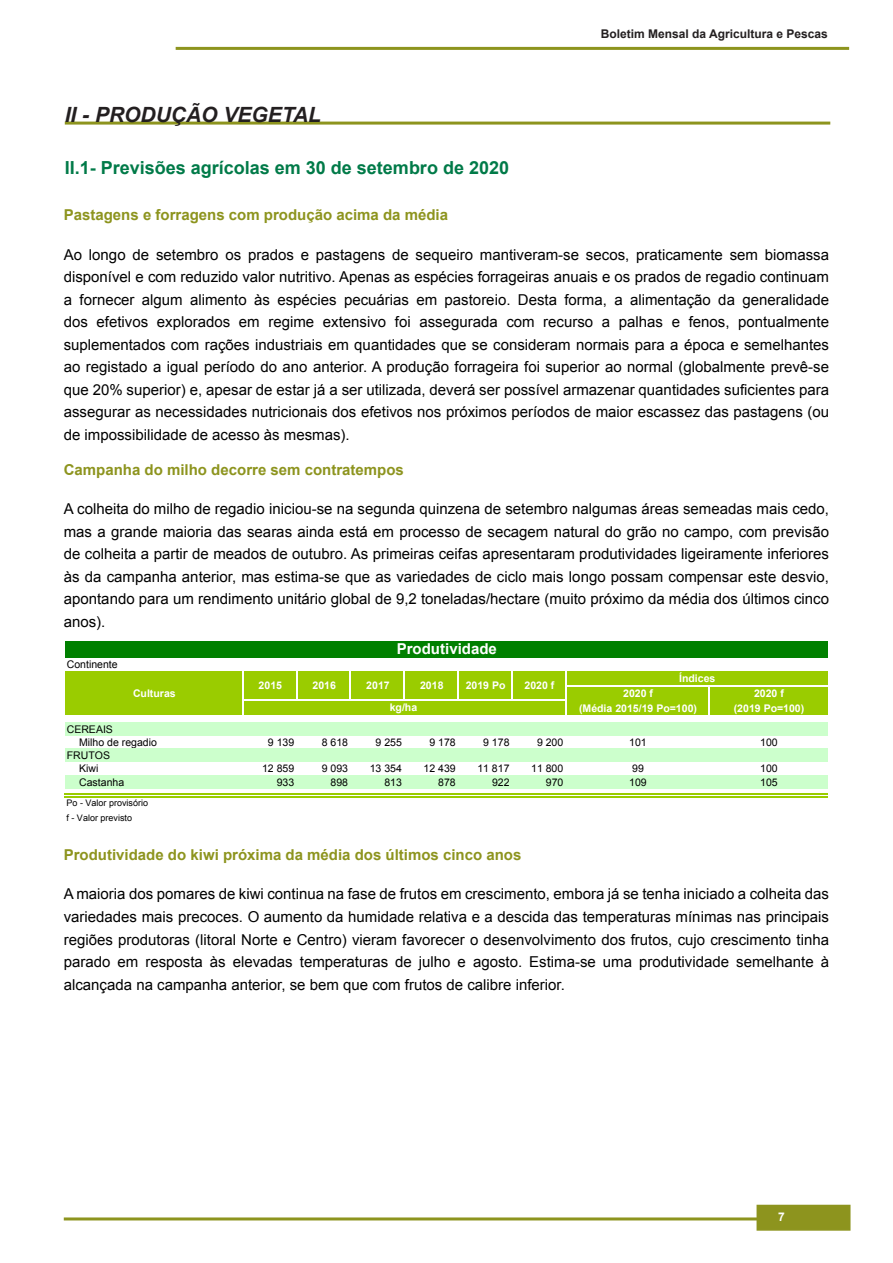
<style>
.page{position:relative;width:893px;height:1263px;background:#fff}
.page>*{position:absolute;margin:0;border:0;box-sizing:border-box;transform-origin:0 0}
.t1{font:italic 700 21px "Arial";color:#231f20}
.t2{font:700 18px "Arial";color:#007a48}
.t3{font:15px/22.5px "Arial";color:#000;text-align:justify}
.t4{font:700 15px "Arial";color:#8d941e}
.t5{font:700 15px "Arial";color:#fff}
.t6{font:700 12px "Arial";color:#231f20}
.t7{font:700 12px "Arial";color:#fff}
.t8{font:10.5px/13.2px "Arial";color:#000}
.t9{font:700 10.5px "Arial";color:#fff}
.t10{font:9px/14.9px "Arial";color:#000}
</style>
<div class="page">
<hr style="left:64px;top:1217px;width:765px;height:3px;background:#8d941e">
<div style="left:756px;top:1205px;width:94px;height:26px;background:#8d941e;border:2px solid #8d941e"></div>
<hr style="left:176px;top:47px;width:673px;height:3px;background:#8d941e">
<hr style="left:65px;top:122px;width:765px;height:3px;background:#8d941e">
<div style="left:65px;top:641px;width:763px;height:17px;background:#008000"></div>
<div style="left:65px;top:671px;width:763px;height:44px;background:#9acc00"></div>
<div style="left:65px;top:722px;width:763px;height:14px;background:#cfc"></div>
<div style="left:65px;top:749px;width:763px;height:13px;background:#cfc"></div>
<div style="left:65px;top:775px;width:763px;height:13px;background:#cfc"></div>
<hr style="left:242px;top:671px;width:1px;height:44px;background:#fff">
<hr style="left:296px;top:671px;width:1px;height:30px;background:#fff">
<hr style="left:350px;top:671px;width:1px;height:30px;background:#fff">
<hr style="left:403px;top:671px;width:2px;height:30px;background:#fff">
<hr style="left:457px;top:671px;width:2px;height:30px;background:#fff">
<hr style="left:511px;top:671px;width:2px;height:30px;background:#fff">
<hr style="left:565px;top:671px;width:1px;height:44px;background:#fff">
<hr style="left:708px;top:686px;width:2px;height:29px;background:#fff">
<hr style="left:566px;top:685px;width:262px;height:1px;background:#fff">
<hr style="left:243px;top:700px;width:323px;height:1px;background:#fff">
<hr style="left:65px;top:793px;width:763px;height:2px;background:#9acc00">
<hr style="left:65px;top:796px;width:763px;height:2px;background:#9acc00">
<h1 class="t1" style="left:65px;top:101px;width:258px">II - PRODUÇÃO VEGETAL</h1>
<p class="t2" style="left:65px;top:156px;width:446px">II.1- Previsões agrícolas em 30 de setembro de 2020</p>
<p class="t6" style="left:601px;top:26px;width:228px">Boletim Mensal da Agricultura e Pescas</p>
<p class="t4" style="left:64px;top:205px;width:386px">Pastagens e forragens com produção acima da média</p>
<p class="t3" style="left:64px;top:243px;width:767px">Ao longo de setembro os prados e pastagens de sequeiro mantiveram-se secos, praticamente sem biomassa disponível e com reduzido valor nutritivo. Apenas as espécies forrageiras anuais e os prados de regadio continuam a fornecer algum alimento às espécies pecuárias em pastoreio. Desta forma, a alimentação da generalidade dos efetivos explorados em regime extensivo foi assegurada com recurso a palhas e fenos, pontualmente suplementados com rações industriais em quantidades que se consideram normais para a época e semelhantes ao registado a igual período do ano anterior. A produção forrageira foi superior ao normal (globalmente prevê-se que 20% superior) e, apesar de estar já a ser utilizada, deverá ser possível armazenar quantidades suficientes para assegurar as necessidades nutricionais dos efetivos nos próximos períodos de maior escassez das pastagens (ou de impossibilidade de acesso às mesmas).</p>
<p class="t4" style="left:64px;top:460px;width:342px">Campanha do milho decorre sem contratempos</p>
<p class="t3" style="left:64px;top:498px;width:767px">A colheita do milho de regadio iniciou-se na segunda quinzena de setembro nalgumas áreas semeadas mais cedo, mas a grande maioria das searas ainda está em processo de secagem natural do grão no campo, com previsão de colheita a partir de meados de outubro. As primeiras ceifas apresentaram produtividades ligeiramente inferiores às da campanha anterior, mas estima-se que as variedades de ciclo mais longo possam compensar este desvio, apontando para um rendimento unitário global de 9,2 toneladas/hectare (muito próximo da média dos últimos cinco anos).</p>
<p class="t8" style="left:67px;top:658px;width:52px">Continente</p>
<p class="t5" style="left:397px;top:639px;width:102px">Produtividade</p>
<p class="t9" style="left:679px;top:671px;width:38px">Índices</p>
<p class="t9" style="left:259px;top:678px;width:25px">2015</p>
<p class="t9" style="left:312px;top:678px;width:25px">2016</p>
<p class="t9" style="left:366px;top:678px;width:25px">2017</p>
<p class="t9" style="left:420px;top:678px;width:25px">2018</p>
<p class="t9" style="left:466px;top:678px;width:41px">2019 Po</p>
<p class="t9" style="left:524px;top:678px;width:31px">2020 f</p>
<p class="t9" style="left:133px;top:686px;width:44px">Culturas</p>
<p class="t9" style="left:623px;top:686px;width:31px">2020 f</p>
<p class="t9" style="left:754px;top:686px;width:31px">2020 f</p>
<p class="t9" style="left:579px;top:701px;width:119px">(Média 2015/19 Po=100)</p>
<p class="t9" style="left:734px;top:701px;width:72px">(2019 Po=100)</p>
<p class="t8" style="left:79px;top:723px;width:79px;text-indent:-12px">CEREAIS<br>Milho de regadio</p>
<p class="t9" style="left:390px;top:700px;width:29px">kg/ha</p>
<p class="t8" style="left:268px;top:736px;width:28px">9 139</p>
<p class="t8" style="left:322px;top:736px;width:28px">8 618</p>
<p class="t8" style="left:376px;top:736px;width:28px">9 255</p>
<p class="t8" style="left:429px;top:736px;width:28px">9 178</p>
<p class="t8" style="left:483px;top:736px;width:28px">9 178</p>
<p class="t8" style="left:537px;top:736px;width:28px">9 200</p>
<p class="t8" style="left:629px;top:736px;width:19px">101</p>
<p class="t8" style="left:760px;top:736px;width:19px">100</p>
<p class="t8" style="left:67px;top:749px;width:45px;text-align:center">FRUTOS<br>Kiwi</p>
<p class="t8" style="left:262px;top:762px;width:34px">12 859</p>
<p class="t8" style="left:322px;top:762px;width:28px">9 093</p>
<p class="t8" style="left:370px;top:762px;width:34px">13 354</p>
<p class="t8" style="left:423px;top:762px;width:34px">12 439</p>
<p class="t8" style="left:477px;top:762px;width:34px">11 817</p>
<p class="t8" style="left:531px;top:762px;width:34px">11 800</p>
<p class="t8" style="left:632px;top:762px;width:13px">99</p>
<p class="t8" style="left:760px;top:762px;width:19px">100</p>
<p class="t8" style="left:79px;top:775px;width:47px">Castanha</p>
<p class="t8" style="left:277px;top:775px;width:19px">933</p>
<p class="t8" style="left:331px;top:775px;width:19px">898</p>
<p class="t8" style="left:384px;top:775px;width:19px">813</p>
<p class="t8" style="left:438px;top:775px;width:19px">878</p>
<p class="t8" style="left:492px;top:775px;width:19px">922</p>
<p class="t8" style="left:546px;top:775px;width:19px">970</p>
<p class="t8" style="left:629px;top:775px;width:19px">109</p>
<p class="t8" style="left:760px;top:775px;width:19px">105</p>
<p class="t10" style="left:66px;top:796px;width:83px">Po - Valor provisório f - Valor previsto</p>
<p class="t4" style="left:64px;top:845px;width:459px">Produtividade do kiwi próxima da média dos últimos cinco anos</p>
<p class="t3" style="left:64px;top:883px;width:767px">A maioria dos pomares de kiwi continua na fase de frutos em crescimento, embora já se tenha iniciado a colheita das variedades mais precoces. O aumento da humidade relativa e a descida das temperaturas mínimas nas principais regiões produtoras (litoral Norte e Centro) vieram favorecer o desenvolvimento dos frutos, cujo crescimento tinha parado em resposta às elevadas temperaturas de julho e agosto. Estima-se uma produtividade semelhante à alcançada na campanha anterior, se bem que com frutos de calibre inferior.</p>
<p class="t7" style="left:778px;top:1208px;width:8px">7</p>
</div>
